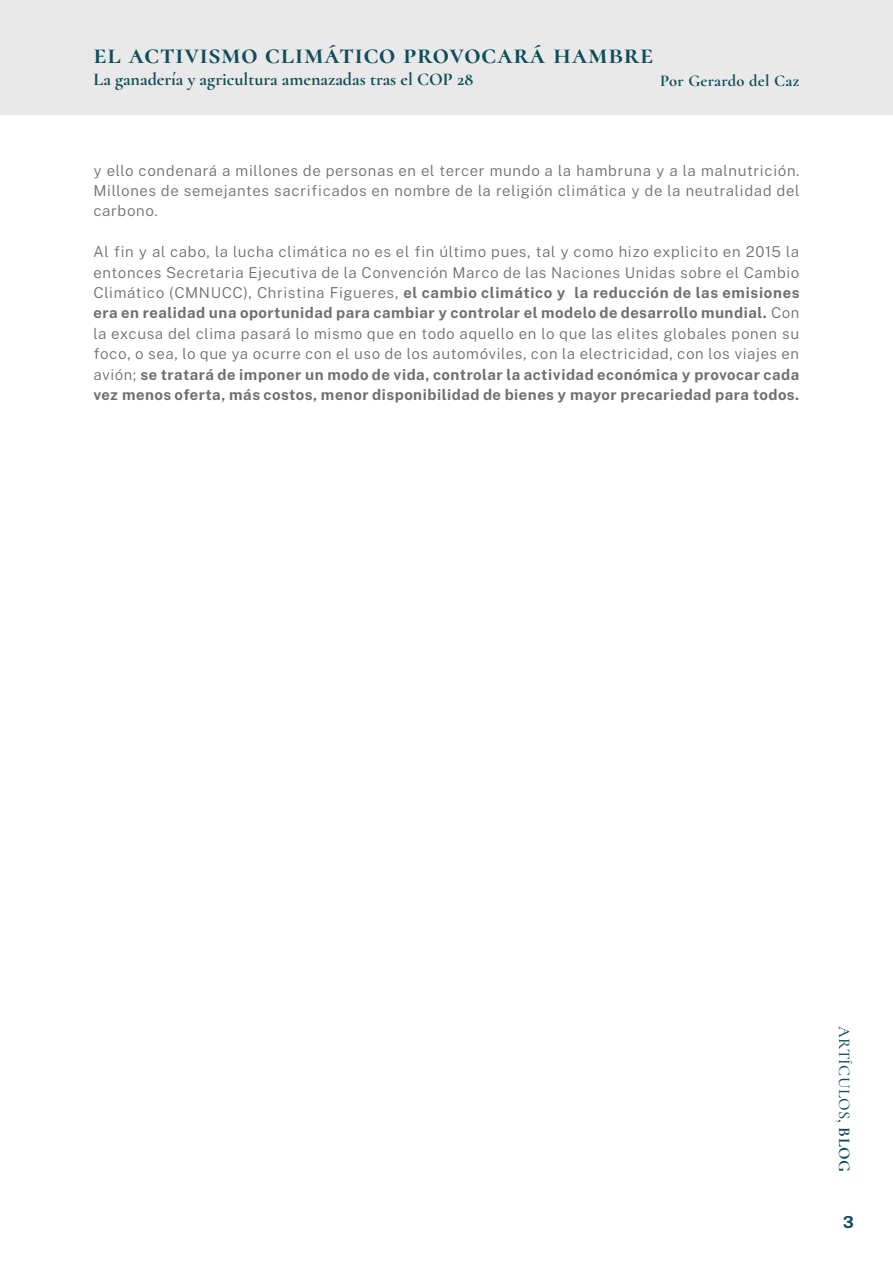
<style>
.page{position:relative;width:893px;height:1263px;background:#fff}
.page>*{position:absolute;margin:0;border:0;box-sizing:border-box;transform-origin:0 0}
.t1{font:700 28.5px "Cormorant";letter-spacing:.02em;color:#0f4d5a}
.t2{font:700 18px "Cormorant";color:#0f4d5a}
.t3{font:700 16.5px "Cormorant";letter-spacing:.02em;color:#0f4d5a}
.t4{font:500 16.5px "Cormorant";letter-spacing:.02em;color:#0f4d5a}
.t5{font:700 16.5px "Public Sans";color:#0f4d5a}
.t6{font:300 15px/20.4px "Public Sans";letter-spacing:.04em;color:#706f6f;text-align:justify}
.s1{font-weight:700}
</style>
<div class="page">
<div style="left:0;top:0;width:893px;height:114px;background:#e9e9e9"></div>
<h1 class="t1" style="left:94px;top:37px;width:559px">El activismo climático provocará hambre</h1>
<p class="t2" style="left:94px;top:68px;width:381px">La ganadería y agricultura amenazadas tras el COP 28</p>
<p class="t3" style="left:660px;top:70px;width:141px">Por Gerardo del Caz</p>
<p class="t6" style="left:94px;top:159px;width:707px">y ello condenará a millones de personas en el tercer mundo a la hambruna y a la malnutrición.<br>Millones de semejantes sacrificados en nombre de la religión climática y de la neutralidad del carbono.</p>
<p class="t6" style="left:94px;top:241px;width:707px">Al fin y al cabo, la lucha climática no es el fin último pues, tal y como hizo explicito en 2015 la entonces Secretaria Ejecutiva de la Convención Marco de las Naciones Unidas sobre el Cambio Climático (CMNUCC), Christina Figueres, <span class="s1">el cambio climático y la reducción de las emisiones era en realidad una oportunidad para cambiar y controlar el modelo de desarrollo mundial.</span> Con la excusa del clima pasará lo mismo que en todo aquello en lo que las elites globales ponen su foco, o sea, lo que ya ocurre con el uso de los automóviles, con la electricidad, con los viajes en avión; <span class="s1">se tratará de imponer un modo de vida, controlar la actividad económica y provocar cada vez menos oferta, más costos, menor disponibilidad de bienes y mayor precariedad para todos.</span></p>
<p class="t4" style="left:854px;top:1026px;width:147px;rotate:90deg">ARTÍCULOS, <span class="s1">BLOG</span></p>
<p class="t5" style="left:843px;top:1209px;width:12px">3</p>
</div>
